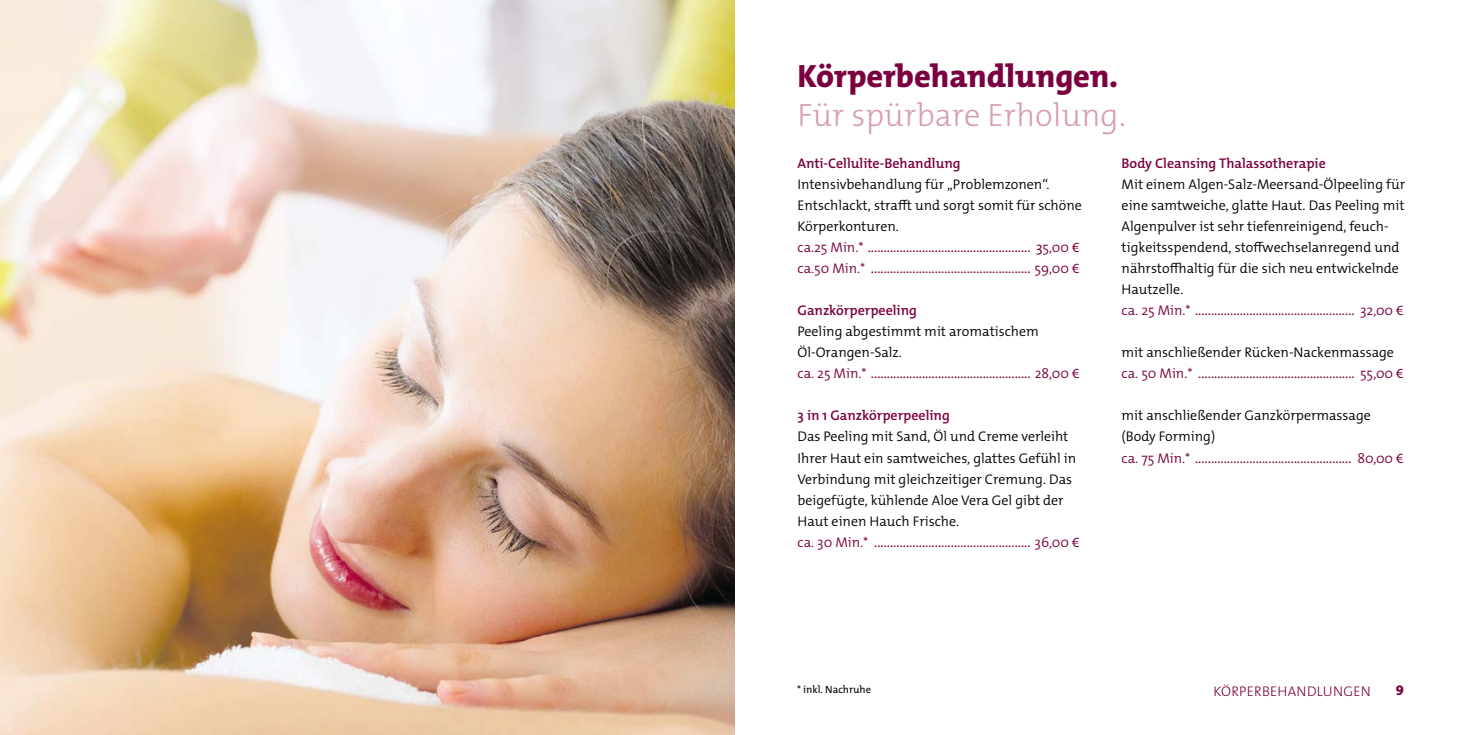
<style>
.page{position:relative;width:1469px;height:735px;background:#fff}
.page>*{position:absolute;margin:0;border:0;box-sizing:border-box;transform-origin:0 0}
.t1{font:300 32.38px "The Mix Os F";color:#d69db6}
.t2{font:800 32.38px "The Mix Os F";color:#7a003f}
.t3{font:14px/21px "The Mix Os F";color:#7a003f}
.t4{font:300 14px/21px "The Mix Os F";color:#000}
.t5{font:600 14px "The Mix Os F";color:#7a003f}
.t6{font:300 14px "The Mix Os F";letter-spacing:.02em;color:#7a003f}
.t7{font:800 14px "The Mix Os F";color:#7a003f}
.t8{font:10.5px "The Mix Os F";color:#000}
.s1{font-weight:300;color:#000}
.s2{font-weight:300}
.s3{font-family:"Myriad Pro"}
.s4{color:#7a003f}
.s5{font-weight:400;color:#7a003f}
.s6{font-family:"Myriad Pro";font-weight:400;color:#7a003f}
</style>
<div class="page">
<img style="left:0;top:0;width:734px;height:734px">
<h1 class="t2" style="left:797px;top:55px;width:322px">Körperbehandlungen.</h1>
<h1 class="t1" style="left:797px;top:94px;width:330px">Für spürbare Erholung.</h1>
<p class="t5" style="left:797px;top:154px;width:165px">Anti-Cellulite-Behandlung</p>
<p class="t3" style="left:797px;top:174px;width:286px"><span class="s1">Intensivbehandlung für „Problemzonen“.<br>Entschlackt, strafft und sorgt somit für schöne Körperkonturen.<br></span><span class="s2">ca.25 Min.*</span> ................................................... 3<span class="s2">5,00</span> <span class="s3">€ </span><span class="s2">ca.50 Min.*</span> .................................................. <span class="s2">59,00</span> <span class="s3">€</span></p>
<p class="t5" style="left:797px;top:301px;width:121px">Ganzkörperpeeling</p>
<p class="t3" style="left:797px;top:321px;width:283px"><span class="s1">Peeling abgestimmt mit aromatischem<br>Öl-Orangen-Salz.<br></span><span class="s2">ca. 25 Min.*</span> .................................................. <span class="s2">28,00</span> <span class="s3">€</span></p>
<p class="t5" style="left:797px;top:406px;width:154px">3 in 1 Ganzkörperpeeling</p>
<p class="t4" style="left:797px;top:426px;width:283px">Das Peeling mit Sand, Öl und Creme verleiht Ihrer Haut ein samtweiches, glattes Gefühl in Verbindung mit gleichzeitiger Cremung. Das beigefügte, kühlende Aloe Vera Gel gibt der Haut einen Hauch Frische.<br><span class="s4">ca. 30 Min.*</span> <span class="s5">.................................................</span> <span class="s4">36,00</span> <span class="s6">€</span></p>
<p class="t5" style="left:1121px;top:154px;width:206px">Body Cleansing Thalassotherapie</p>
<p class="t4" style="left:1121px;top:174px;width:285px">Mit einem Algen-Salz-Meersand-Ölpeeling für eine samtweiche, glatte Haut. Das Peeling mit Algenpulver ist sehr tiefenreinigend, feuch&shy;tigkeitsspendend, stoffwechselanregend und nährstoffhaltig für die sich neu entwickelnde Hautzelle.<br><span class="s4">ca. 25 Min.*</span> <span class="s5">..................................................</span> <span class="s4">32,00</span> <span class="s6">€</span></p>
<p class="t3" style="left:1121px;top:342px;width:283px"><span class="s1">mit anschließender Rücken-Nackenmassage </span><span class="s2">ca. 50 Min.*</span> ................................................. <span class="s2">55,00</span> <span class="s3">€</span></p>
<p class="t3" style="left:1121px;top:405px;width:283px"><span class="s1">mit anschließender Ganzkörpermassage (Body Forming)<br></span><span class="s2">ca. 75 Min.*</span> ................................................. <span class="s2">80,00</span> <span class="s3">€</span></p>
<p class="t8" style="left:797px;top:682px;width:76px">* inkl. Nachruhe</p>
<p class="t6" style="left:1213px;top:681px;width:159px">KÖRPERBEHANDLUNGEN</p>
<p class="t7" style="left:1395px;top:681px;width:10px">9</p>
</div>
